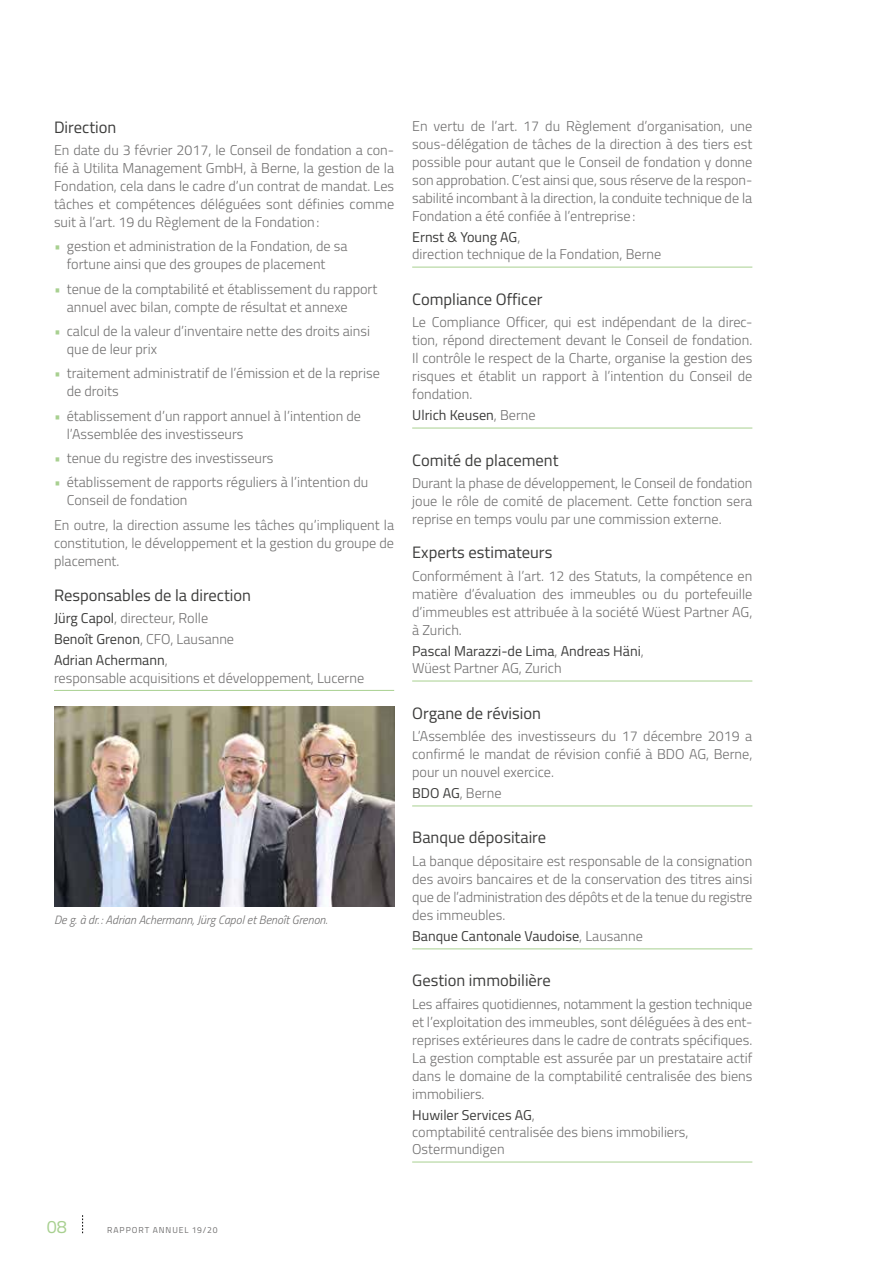
<style>
.page{position:relative;width:893px;height:1263px;background:#fff}
.page>*{position:absolute;margin:0;border:0;box-sizing:border-box;transform-origin:0 0}
.t1{font:18px "Titillium";color:#a8d090}
.t2{font:16.5px "Titillium";color:#3c3c3b}
.t3{font:300 14.25px/18px "Titillium";color:#706f6f;text-align:justify}
.t4{font:14.25px/21.3px "Titillium";color:#3c3c3b}
.t5{font:italic 300 12px "Titillium";color:#706f6f}
.t6{font:8.7px "Titillium";letter-spacing:.11em;color:#706f6f}
.s1{color:#a8d090}
.s2{font-weight:300;color:#706f6f}
.s3{font-weight:400;color:#3c3c3b}
</style>
<div class="page">
<svg style="left:82px;top:1215px;width:1px;height:18px"></svg>
<hr style="left:54px;top:690px;width:340px;height:1px;background:#a8d090">
<hr style="left:412px;top:267px;width:340px;height:1px;background:#a8d090">
<hr style="left:412px;top:428px;width:340px;height:1px;background:#a8d090">
<hr style="left:412px;top:681px;width:340px;height:1px;background:#a8d090">
<hr style="left:412px;top:806px;width:340px;height:1px;background:#a8d090">
<hr style="left:412px;top:949px;width:340px;height:1px;background:#a8d090">
<hr style="left:412px;top:1162px;width:340px;height:1px;background:#a8d090">
<img style="left:54px;top:707px;width:340px;height:200px">
<p class="t2" style="left:54px;top:115px;width:64px">Direction</p>
<p class="t3" style="left:54px;top:140px;width:342px">En date du 3 février 2017, le Conseil de fondation a con&shy;fié à Utilita Management GmbH, à Berne, la gestion de la Fondation, cela dans le cadre d’un contrat de mandat. Les tâches et compétences déléguées sont définies comme suit à l’art. 19 du Règlement de la Fondation:</p>
<p class="t3" style="left:67px;top:236px;width:282px;text-indent:-13px"><span class="s1">•</span> gestion et administration de la Fondation, de sa fortune ainsi que des groupes de placement</p>
<p class="t3" style="left:67px;top:279px;width:312px;text-indent:-13px"><span class="s1">•</span> tenue de la comptabilité et établissement du rapport annuel avec bilan, compte de résultat et annexe</p>
<p class="t3" style="left:67px;top:321px;width:305px;text-indent:-13px"><span class="s1">•</span> calcul de la valeur d’inventaire nette des droits ainsi que de leur prix</p>
<p class="t3" style="left:67px;top:364px;width:315px;text-indent:-13px"><span class="s1">•</span> traitement administratif de l’émission et de la reprise de droits</p>
<p class="t3" style="left:67px;top:406px;width:296px;text-indent:-13px"><span class="s1">•</span> établissement d’un rapport annuel à l’intention de l’Assemblée des investisseurs</p>
<p class="t3" style="left:54px;top:448px;width:221px"><span class="s1">•</span> tenue du registre des investisseurs</p>
<p class="t3" style="left:67px;top:473px;width:303px;text-indent:-13px"><span class="s1">•</span> établissement de rapports réguliers à l’intention du<br>Conseil de fondation</p>
<p class="t3" style="left:54px;top:515px;width:342px">En outre, la direction assume les tâches qu’impliquent la constitution, le développement et la gestion du groupe de placement.</p>
<p class="t2" style="left:54px;top:583px;width:199px">Responsables de la direction</p>
<p class="t4" style="left:54px;top:606px;width:182px">Jürg Capol<span class="s2">, directeur, Rolle<br></span>Benoît Grenon<span class="s2">, CFO, Lausanne<br></span>Adrian Achermann<span class="s2">,</span></p>
<p class="t3" style="left:54px;top:668px;width:312px">responsable acquisitions et développement, Lucerne</p>
<p class="t5" style="left:54px;top:911px;width:275px">De g. à dr. : Adrian Achermann, Jürg Capol et Benoît Grenon.</p>
<p class="t3" style="left:412px;top:116px;width:342px">En vertu de l’art. 17 du Règlement d’organisation, une sous-délégation de tâches de la direction à des tiers est possible pour autant que le Conseil de fondation y donne son approbation. C’est ainsi que, sous réserve de la respon&shy;sabilité incombant à la direction, la conduite technique de la Fondation a été confiée à l’entreprise:</p>
<p class="t3" style="left:412px;top:228px;width:251px;line-height:17.1px"><span class="s3">Ernst &amp; Young AG</span>,<br>direction technique de la Fondation, Berne</p>
<p class="t2" style="left:412px;top:287px;width:132px">Compliance Officer</p>
<p class="t3" style="left:412px;top:312px;width:342px">Le Compliance Officer, qui est indépendant de la direc&shy;tion, répond directement devant le Conseil de fondation.<br>Il contrôle le respect de la Charte, organise la gestion des risques et établit un rapport à l’intention du Conseil de fondation.</p>
<p class="t4" style="left:412px;top:404px;width:125px">Ulrich Keusen<span class="s2">, Berne</span></p>
<p class="t2" style="left:412px;top:448px;width:148px">Comité de placement</p>
<p class="t3" style="left:412px;top:473px;width:342px">Durant la phase de développement, le Conseil de fondation joue le rôle de comité de placement. Cette fonction sera reprise en temps voulu par une commission externe.</p>
<p class="t2" style="left:412px;top:541px;width:142px">Experts estimateurs</p>
<p class="t3" style="left:412px;top:566px;width:342px">Conformément à l’art. 12 des Statuts, la compétence en matière d’évaluation des immeubles ou du portefeuille d’immeubles est attribuée à la société Wüest Partner AG, à Zurich.</p>
<p class="t4" style="left:412px;top:642px;width:233px;line-height:17.1px">Pascal Marazzi-de Lima<span class="s2">,</span> Andreas Häni<span class="s2">,<br>Wüest Partner AG, Zurich</span></p>
<p class="t2" style="left:412px;top:701px;width:130px">Organe de révision</p>
<p class="t3" style="left:412px;top:726px;width:342px">L’Assemblée des investisseurs du 17 décembre 2019 a confirmé le mandat de révision confié à BDO AG, Berne, pour un nouvel exercice.</p>
<p class="t3" style="left:412px;top:783px;width:91px"><span class="s3">BDO AG</span>, Berne</p>
<p class="t2" style="left:412px;top:825px;width:135px">Banque dépositaire</p>
<p class="t3" style="left:412px;top:851px;width:342px">La banque dépositaire est responsable de la consignation des avoirs bancaires et de la conservation des titres ainsi que de l’administration des dépôts et de la tenue du registre des immeubles.</p>
<p class="t4" style="left:412px;top:925px;width:232px">Banque Cantonale Vaudoise<span class="s2">, Lausanne</span></p>
<p class="t2" style="left:412px;top:968px;width:140px">Gestion immobilière</p>
<p class="t3" style="left:412px;top:994px;width:342px">Les affaires quotidiennes, notamment la gestion technique et l’exploitation des immeubles, sont déléguées à des ent&shy;reprises extérieures dans le cadre de contrats spécifiques.<br>La gestion comptable est assurée par un prestataire actif dans le domaine de la comptabilité centralisée des biens immobiliers.</p>
<p class="t3" style="left:412px;top:1106px;width:278px;line-height:17.1px;text-align:left"><span class="s3">Huwiler Services AG</span>,<br>comptabilité centralisée des biens immobiliers,<br>Ostermundigen</p>
<p class="t1" style="left:47px;top:1214px;width:22px">08</p>
<p class="t6" style="left:107px;top:1224px;width:112px">RAPPORT ANNUEL 19/20</p>
</div>
